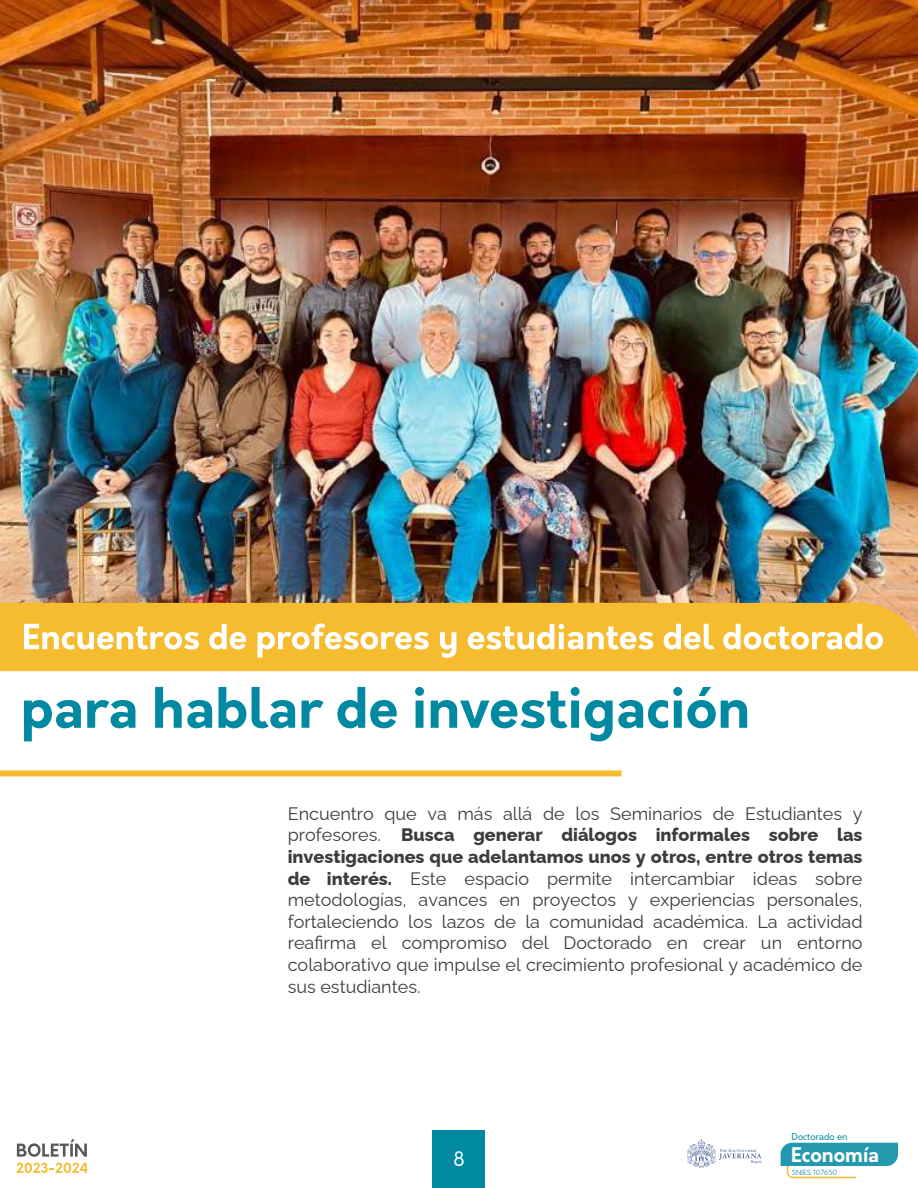
<style>
.page{position:relative;width:918px;height:1188px;background:#fff}
.page>*{position:absolute;margin:0;border:0;box-sizing:border-box;transform-origin:0 0}
.t1{font:700 19.65px "Orkney";color:#fff}
.t2{font:19.5px "Orkney";color:#fff}
.t3{font:18px/21.6px "Raleway";color:#3c3c3b;text-align:justify}
.t4{font:9.15px "Orkney";color:#0089a1}
.t5{font:300 7.05px "Orkney";color:#0089a1}
.s1{font-weight:800}
</style>
<div class="page">
<img style="left:0;top:0;width:918px;height:603px">
<div style="left:0;top:603px;width:918px;height:68px;background:#f5bc30"></div>
<svg style="left:24px;top:624px;width:175px;height:26px"></svg>
<svg style="left:209px;top:624px;width:37px;height:26px"></svg>
<svg style="left:258px;top:623px;width:171px;height:35px"></svg>
<svg style="left:440px;top:632px;width:16px;height:26px"></svg>
<svg style="left:468px;top:624px;width:185px;height:26px"></svg>
<svg style="left:664px;top:624px;width:50px;height:26px"></svg>
<svg style="left:723px;top:624px;width:160px;height:26px"></svg>
<svg style="left:24px;top:700px;width:57px;height:41px"></svg>
<svg style="left:87px;top:700px;width:48px;height:28px"></svg>
<svg style="left:155px;top:687px;width:57px;height:41px"></svg>
<svg style="left:219px;top:687px;width:27px;height:41px"></svg>
<svg style="left:252px;top:687px;width:43px;height:41px"></svg>
<svg style="left:302px;top:700px;width:21px;height:28px"></svg>
<svg style="left:337px;top:687px;width:60px;height:41px"></svg>
<svg style="left:415px;top:687px;width:9px;height:41px"></svg>
<svg style="left:431px;top:687px;width:316px;height:54px"></svg>
<div style="left:0;top:770px;width:622px;height:6px;background:#f5bc30"></div>
<div style="left:433px;top:1131px;width:52px;height:57px;background:#0089a1"></div>
<svg style="left:687px;top:1139px;width:74px;height:29px"></svg>
<svg style="left:781px;top:1143px;width:117px;height:36px"></svg>
<svg style="left:17px;top:1139px;width:70px;height:18px"></svg>
<svg style="left:17px;top:1163px;width:70px;height:10px"></svg>
<p class="t3" style="left:288px;top:801px;width:576px">Encuentro que va más allá de los Seminarios de Estudiantes y profesores. <span class="s1">Busca generar diálogos informales sobre las investigaciones que adelantamos unos y otros, entre otros temas de interés.</span> Este espacio permite intercambiar ideas sobre metodologías, avances en proyectos y experiencias personales, fortaleciendo los lazos de la comunidad académica. La actividad reafirma el compromiso del Doctorado en crear un entorno colaborativo que impulse el crecimiento profesional y académico de sus estudiantes.</p>
<p class="t2" style="left:453px;top:1146px;width:13px">8</p>
<p class="t4" style="left:791px;top:1130px;width:58px">Doctorado en</p>
<p class="t5" style="left:792px;top:1168px;width:47px">SNIES 107650</p>
<p class="t1" style="left:791px;top:1141px;width:90px">Economía</p>
</div>
